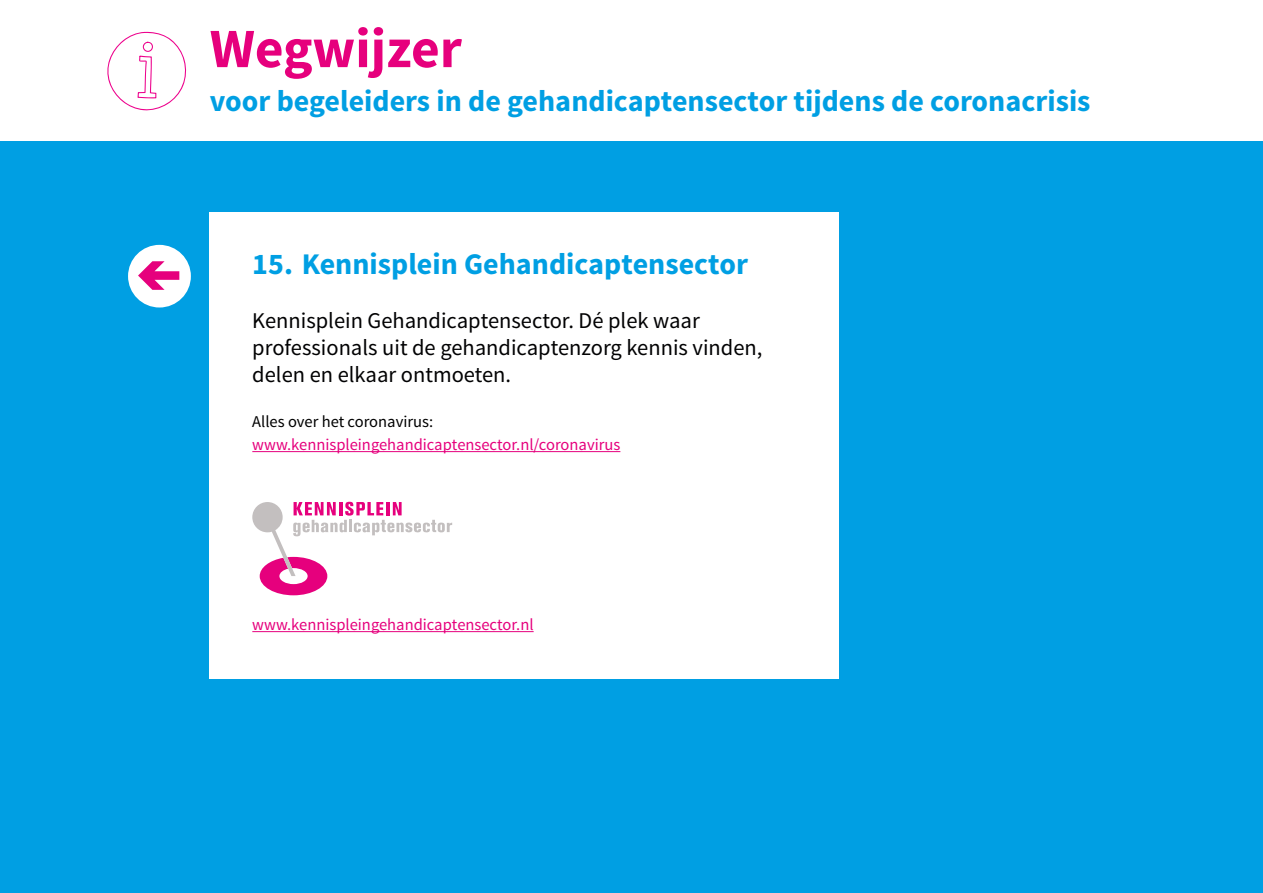
<style>
.page{position:relative;width:1263px;height:893px;background:#fff}
.page>*{position:absolute;margin:0;border:0;box-sizing:border-box;transform-origin:0 0}
.t1{font:700 55.5px "Source Sans Pro";color:#e6007d}
.t2{font:700 30px "Source Sans Pro";color:#009fe3}
.t3{font:22.5px/27px "Source Sans Pro";color:#020203}
.t4{font:16.5px "Source Sans Pro";color:#e6007d}
.t5{font:16.5px "Source Sans Pro";color:#000}
</style>
<div class="page">
<div style="left:0;top:141px;width:1263px;height:752px;background:#009fe3"></div>
<div style="left:210px;top:213px;width:629px;height:466px;background:#fff"></div>
<hr style="left:252px;top:451px;width:368px;height:1px;background:#e6007d">
<hr style="left:252px;top:631px;width:282px;height:1px;background:#e6007d">
<svg style="left:107px;top:32px;width:80px;height:79px"></svg>
<div style="left:128px;top:245px;width:63px;height:62px;background:#fff;border-radius:50%"></div>
<svg style="left:138px;top:261px;width:41px;height:29px"></svg>
<svg style="left:252px;top:502px;width:200px;height:93px"></svg>
<p class="t1" style="left:210px;top:13px;width:254px">Wegwijzer</p>
<p class="t2" style="left:210px;top:81px;width:882px">voor begeleiders in de gehandicaptensector tijdens de coronacrisis</p>
<p class="t2" style="left:252px;top:245px;width:497px">15. Kennisplein Gehandicaptensector</p>
<p class="t3" style="left:252px;top:308px;width:512px">Kennisplein Gehandicaptensector. Dé plek waar professionals uit de gehandicaptenzorg kennis vinden, delen en elkaar ontmoeten.</p>
<p class="t5" style="left:252px;top:412px;width:182px">Alles over het coronavirus:</p>
<p class="t4" style="left:252px;top:434px;width:370px">www.kennispleingehandicaptensector.nl/coronavirus</p>
<p class="t4" style="left:252px;top:614px;width:283px">www.kennispleingehandicaptensector.nl</p>
</div>
